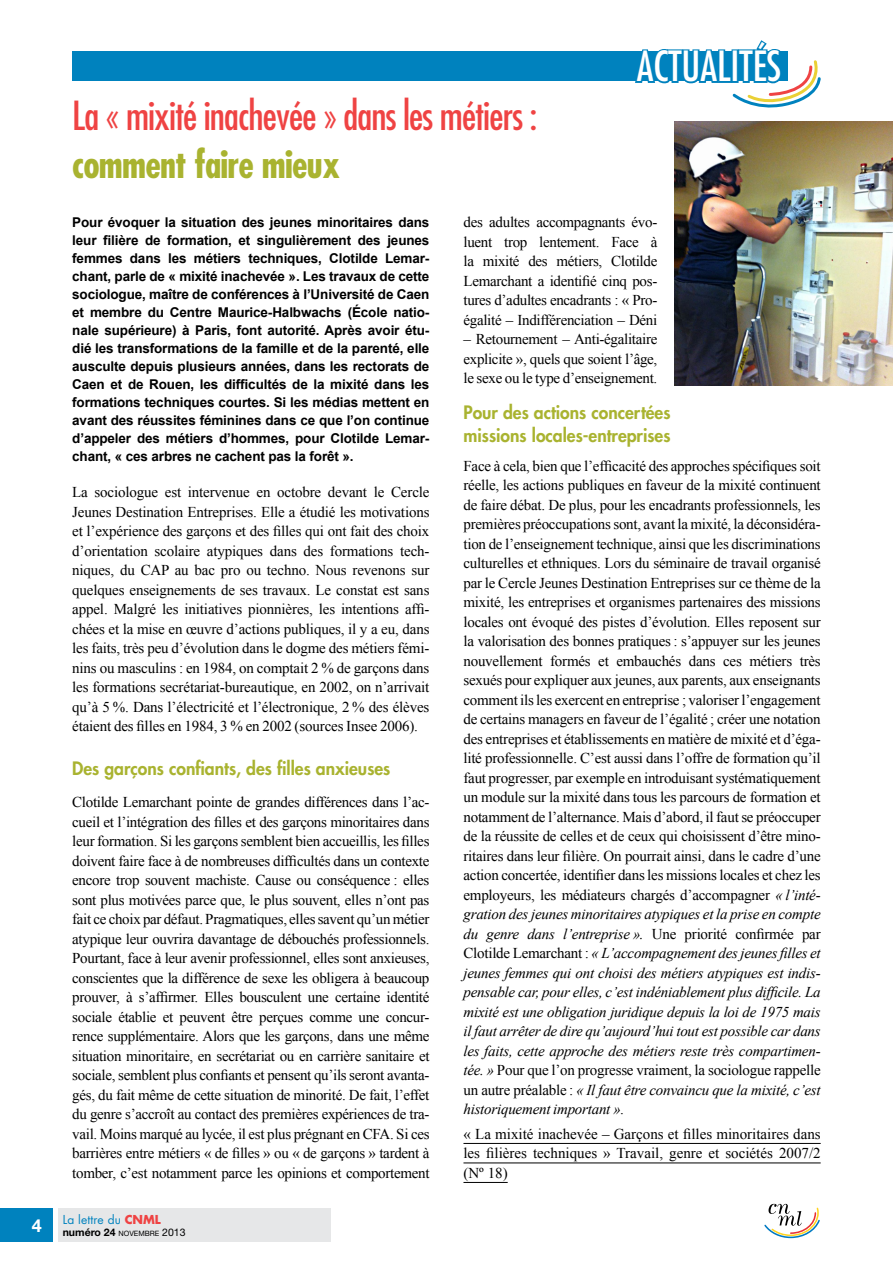
<style>
.page{position:relative;width:893px;height:1263px;background:#fff}
.page>*{position:absolute;margin:0;border:0;box-sizing:border-box;transform-origin:0 0}
.t1{font:condensed 40.5px "Futura";color:#fff}
.t2{font:condensed 39px "Futura";letter-spacing:-.02em;color:#ef4343}
.t3{font:700 condensed 37.5px "Futura";letter-spacing:-.02em;color:#a9b330}
.t4{font:800 18px/22.5px "Futura";color:#a9b330}
.t5{font:15px/19.5px "Times New Roman";letter-spacing:-.02em;color:#000;text-align:justify}
.t6{font:700 13.5px/18px "Arial";letter-spacing:-.01em;color:#000;text-align:justify}
.t7{font:12px "Futura";letter-spacing:.01em;color:#0082be}
.t8{font:700 10.5px "Helvetica Neue";color:#000}
.s1{font-weight:700;color:#ef4343}
.s2{font-weight:400;font-size:7.35px}
.s3{font-weight:400}
.s4{font-style:italic}
</style>
<div class="page">
<div style="left:72px;top:51px;width:715px;height:29px;background:#0082be"></div>
<div style="left:0;top:1209px;width:53px;height:33px;background:#0082be"></div>
<div style="left:58px;top:1209px;width:273px;height:33px;background:#e6e7e8"></div>
<svg style="left:764px;top:1204px;width:56px;height:35px"></svg>
<hr style="left:463px;top:1143px;width:358px;height:1px;background:#000">
<hr style="left:463px;top:1162px;width:358px;height:1px;background:#000">
<hr style="left:463px;top:1182px;width:45px;height:1px;background:#000">
<svg style="left:633px;top:40px;width:188px;height:68px"></svg>
<img style="left:674px;top:122px;width:219px;height:264px">
<h2 class="t2" style="left:72px;top:92px;width:467px">La « mixité inachevée » dans les métiers :</h2>
<h3 class="t3" style="left:72px;top:141px;width:270px">comment faire mieux</h3>
<h1 class="t1" style="left:637px;top:42px;width:146px">Actualités</h1>
<p class="t6" style="left:72px;top:213px;width:359px">Pour évoquer la situation des jeunes minoritaires dans leur filière de formation, et singulièrement des jeunes femmes dans les métiers techniques, Clotilde Lemar&shy;chant, parle de « mixité inachevée ». Les travaux de cette sociologue, maître de conférences à l’Université de Caen et membre du Centre Maurice-Halbwachs (École natio&shy;nale supérieure) à Paris, font autorité. Après avoir étu&shy;dié les transformations de la famille et de la parenté, elle ausculte depuis plusieurs années, dans les rectorats de Caen et de Rouen, les difficultés de la mixité dans les formations techniques courtes. Si les médias mettent en avant des réussites féminines dans ce que l’on continue d’appeler des métiers d’hommes, pour Clotilde Lemar&shy;chant, « ces arbres ne cachent pas la forêt ».</p>
<p class="t5" style="left:72px;top:482px;width:359px">La sociologue est intervenue en octobre devant le Cercle Jeunes Destination Entreprises. Elle a étudié les motivations et l’expérience des garçons et des filles qui ont fait des choix d’orientation scolaire atypiques dans des formations tech&shy;niques, du CAP au bac pro ou techno. Nous revenons sur quelques enseignements de ses travaux. Le constat est sans appel. Malgré les initiatives pionnières, les intentions affi&shy;chées et la mise en œuvre d’actions publiques, il y a eu, dans les faits, très peu d’évolution dans le dogme des métiers fémi&shy;nins ou masculins : en 1984, on comptait 2 % de garçons dans les formations secrétariat-bureautique, en 2002, on n’arrivait qu’à 5 %. Dans l’électricité et l’électronique, 2 % des élèves étaient des filles en 1984, 3 % en 2002 (sources Insee 2006).</p>
<p class="t4" style="left:72px;top:757px;width:320px">Des garçons confiants, des filles anxieuses</p>
<p class="t5" style="left:72px;top:792px;width:359px">Clotilde Lemarchant pointe de grandes différences dans l’ac&shy;cueil et l’intégration des filles et des garçons minoritaires dans leur formation. Si les garçons semblent bien accueillis, les filles doivent faire face à de nombreuses difficultés dans un contexte encore trop souvent machiste. Cause ou conséquence : elles sont plus motivées parce que, le plus souvent, elles n’ont pas fait ce choix par défaut. Pragmatiques, elles savent qu’un métier atypique leur ouvrira davantage de débouchés professionnels.<br>Pourtant, face à leur avenir professionnel, elles sont anxieuses, conscientes que la différence de sexe les obligera à beaucoup prouver, à s’affirmer. Elles bousculent une certaine identité sociale établie et peuvent être perçues comme une concur&shy;rence supplémentaire. Alors que les garçons, dans une même situation minoritaire, en secrétariat ou en carrière sanitaire et sociale, semblent plus confiants et pensent qu’ils seront avanta&shy;gés, du fait même de cette situation de minorité. De fait, l’effet du genre s’accroît au contact des premières expériences de tra&shy;vail. Moins marqué au lycée, il est plus prégnant en CFA. Si ces barrières entre métiers « de filles » ou « de garçons » tardent à tomber, c’est notamment parce les opinions et comportement</p>
<p class="t7" style="left:63px;top:1211px;width:100px">La lettre du <span class="s1">CNML</span></p>
<p class="t8" style="left:32px;top:1226px;width:155px"><sup>4</sup> numéro 24 <span class="s2">NOVEMBRE</span> <span class="s3">2013</span></p>
<p class="t5" style="left:463px;top:212px;width:195px">des adultes accompagnants évo&shy;luent trop lentement. Face à la mixité des métiers, Clotilde Lemarchant a identifié cinq pos&shy;tures d’adultes encadrants : « Pro&shy;égalité – Indifférenciation – Déni</p>
<p class="t5" style="left:463px;top:329px;width:195px">– Retournement – Anti-égalitaire explicite », quels que soient l’âge, le sexe ou le type d’enseignement.</p>
<p class="t4" style="left:463px;top:401px;width:209px">Pour des actions concertées missions locales-entreprises</p>
<p class="t5" style="left:463px;top:456px;width:359px">Face à cela, bien que l’efficacité des approches spécifiques soit réelle, les actions publiques en faveur de la mixité continuent de faire débat. De plus, pour les encadrants professionnels, les premières préoccupations sont, avant la mixité, la déconsidéra&shy;tion de l’enseignement technique, ainsi que les discriminations culturelles et ethniques. Lors du séminaire de travail organisé par le Cercle Jeunes Destination Entreprises sur ce thème de la mixité, les entreprises et organismes partenaires des missions locales ont évoqué des pistes d’évolution. Elles reposent sur la valorisation des bonnes pratiques : s’appuyer sur les jeunes nouvellement formés et embauchés dans ces métiers très sexués pour expliquer aux jeunes, aux parents, aux enseignants comment ils les exercent en entreprise ; valoriser l’engagement de certains managers en faveur de l’égalité ; créer une notation des entreprises et établissements en matière de mixité et d’éga&shy;lité professionnelle. C’est aussi dans l’offre de formation qu’il faut progresser, par exemple en introduisant systématiquement un module sur la mixité dans tous les parcours de formation et notamment de l’alternance. Mais d’abord, il faut se préoccuper de la réussite de celles et de ceux qui choisissent d’être mino&shy;ritaires dans leur filière. On pourrait ainsi, dans le cadre d’une action concertée, identifier dans les missions locales et chez les employeurs, les médiateurs chargés d’accompagner <span class="s4">« l’inté&shy;gration des jeunes minoritaires atypiques et la prise en compte du genre dans l’entreprise ».</span> Une priorité confirmée par Clotilde Lemarchant : <span class="s4">« L’accompagnement des jeunes filles et jeunes femmes qui ont choisi des métiers atypiques est indis&shy;pensable car, pour elles, c’est indéniablement plus difficile. La mixité est une obligation juridique depuis la loi de 1975 mais il faut arrêter de dire qu’aujourd’hui tout est possible car dans les faits, cette approche des métiers reste très compartimen&shy;tée. »</span> Pour que l’on progresse vraiment, la sociologue rappelle un autre préalable : <span class="s4">« Il faut être convaincu que la mixité, c’est historiquement important »</span>.</p>
<p class="t5" style="left:463px;top:1124px;width:359px">« La mixité inachevée – Garçons et filles minoritaires dans les filières techniques » Travail, genre et sociétés 2007/2 (Nº 18)</p>
</div>
